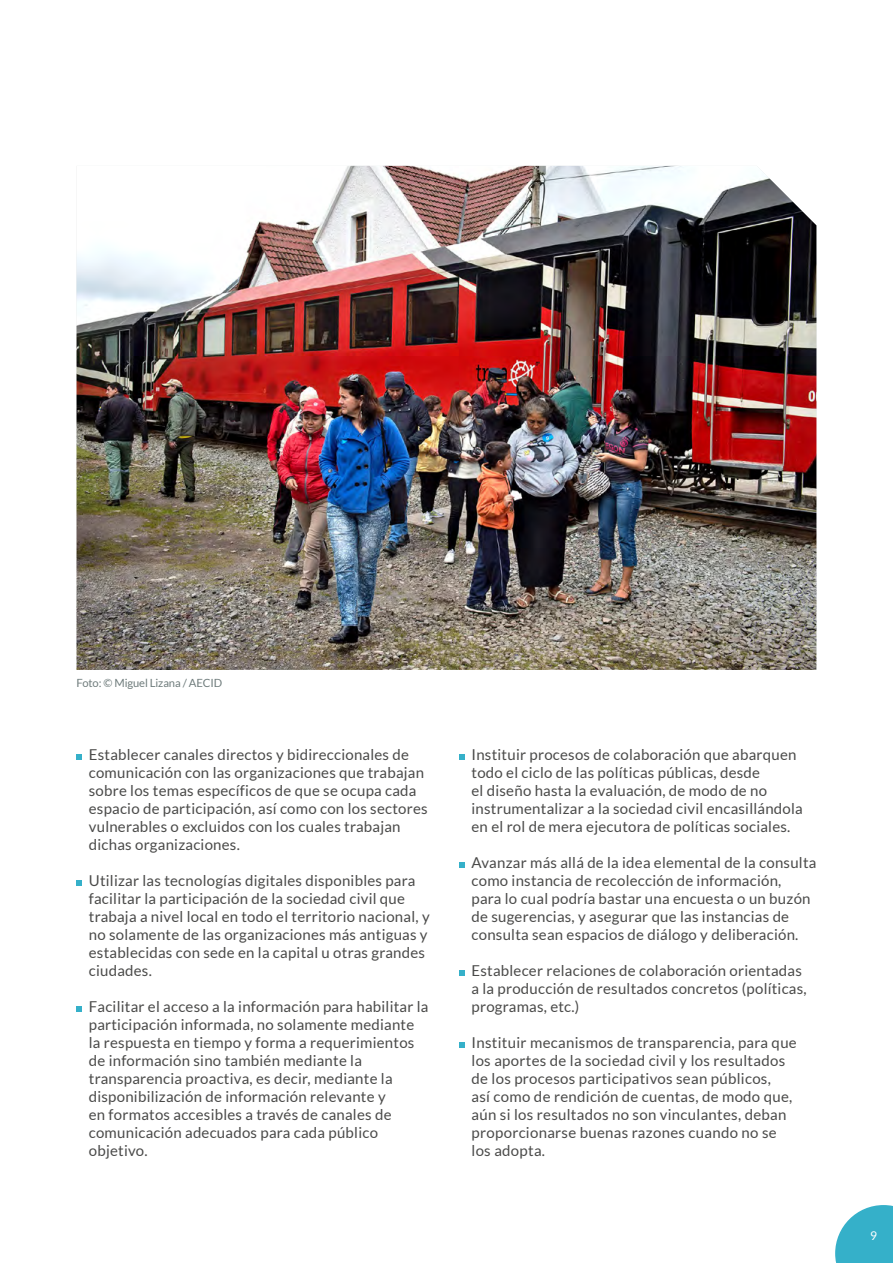
<style>
.page{position:relative;width:893px;height:1263px;background:#fff}
.page>*{position:absolute;margin:0;border:0;box-sizing:border-box;transform-origin:0 0}
.t1{font:15px/18px "Lato";letter-spacing:.015em;color:#4a4a49}
.t2{font:12px "Lato";color:#fff}
.t3{font:11.25px "Lato";letter-spacing:-.01em;color:#6f7c7c}
</style>
<div class="page">
<svg style="left:835px;top:1205px;width:58px;height:58px;background:#54bcd1"></svg>
<svg style="left:77px;top:754px;width:5px;height:6px"></svg>
<svg style="left:77px;top:880px;width:5px;height:6px"></svg>
<svg style="left:77px;top:1006px;width:5px;height:6px"></svg>
<svg style="left:459px;top:754px;width:6px;height:6px"></svg>
<svg style="left:459px;top:862px;width:6px;height:6px"></svg>
<svg style="left:459px;top:970px;width:6px;height:6px"></svg>
<svg style="left:459px;top:1042px;width:6px;height:6px"></svg>
<img style="left:77px;top:166px;width:739px;height:504px">
<p class="t3" style="left:77px;top:677px;width:147px">Foto: © Miguel Lizana / AECID</p>
<p class="t1" style="left:89px;top:745px;width:340px">Establecer canales directos y bidireccionales de comunicación con las organizaciones que trabajan sobre los temas específicos de que se ocupa cada espacio de participación, así como con los sectores vulnerables o excluidos con los cuales trabajan dichas organizaciones.</p>
<p class="t1" style="left:89px;top:871px;width:342px">Utilizar las tecnologías digitales disponibles para facilitar la participación de la sociedad civil que trabaja a nivel local en todo el territorio nacional, y no solamente de las organizaciones más antiguas y establecidas con sede en la capital u otras grandes ciudades.</p>
<p class="t1" style="left:89px;top:997px;width:341px">Facilitar el acceso a la información para habilitar la participación informada, no solamente mediante la respuesta en tiempo y forma a requerimientos de información sino también mediante la transparencia proactiva, es decir, mediante la disponibilización de información relevante y<br>en formatos accesibles a través de canales de comunicación adecuados para cada público objetivo.</p>
<p class="t1" style="left:472px;top:745px;width:333px">Instituir procesos de colaboración que abarquen todo el ciclo de las políticas públicas, desde<br>el diseño hasta la evaluación, de modo de no instrumentalizar a la sociedad civil encasillándola en el rol de mera ejecutora de políticas sociales.</p>
<p class="t1" style="left:472px;top:853px;width:346px">Avanzar más allá de la idea elemental de la consulta como instancia de recolección de información,<br>para lo cual podría bastar una encuesta o un buzón de sugerencias, y asegurar que las instancias de consulta sean espacios de diálogo y deliberación.</p>
<p class="t1" style="left:472px;top:961px;width:337px">Establecer relaciones de colaboración orientadas a la producción de resultados concretos (políticas, programas, etc.)</p>
<p class="t1" style="left:472px;top:1033px;width:327px">Instituir mecanismos de transparencia, para que los aportes de la sociedad civil y los resultados de los procesos participativos sean públicos,<br>así como de rendición de cuentas, de modo que, aún si los resultados no son vinculantes, deban proporcionarse buenas razones cuando no se los adopta.</p>
<p class="t2" style="left:870px;top:1229px;width:8px">9</p>
</div>
